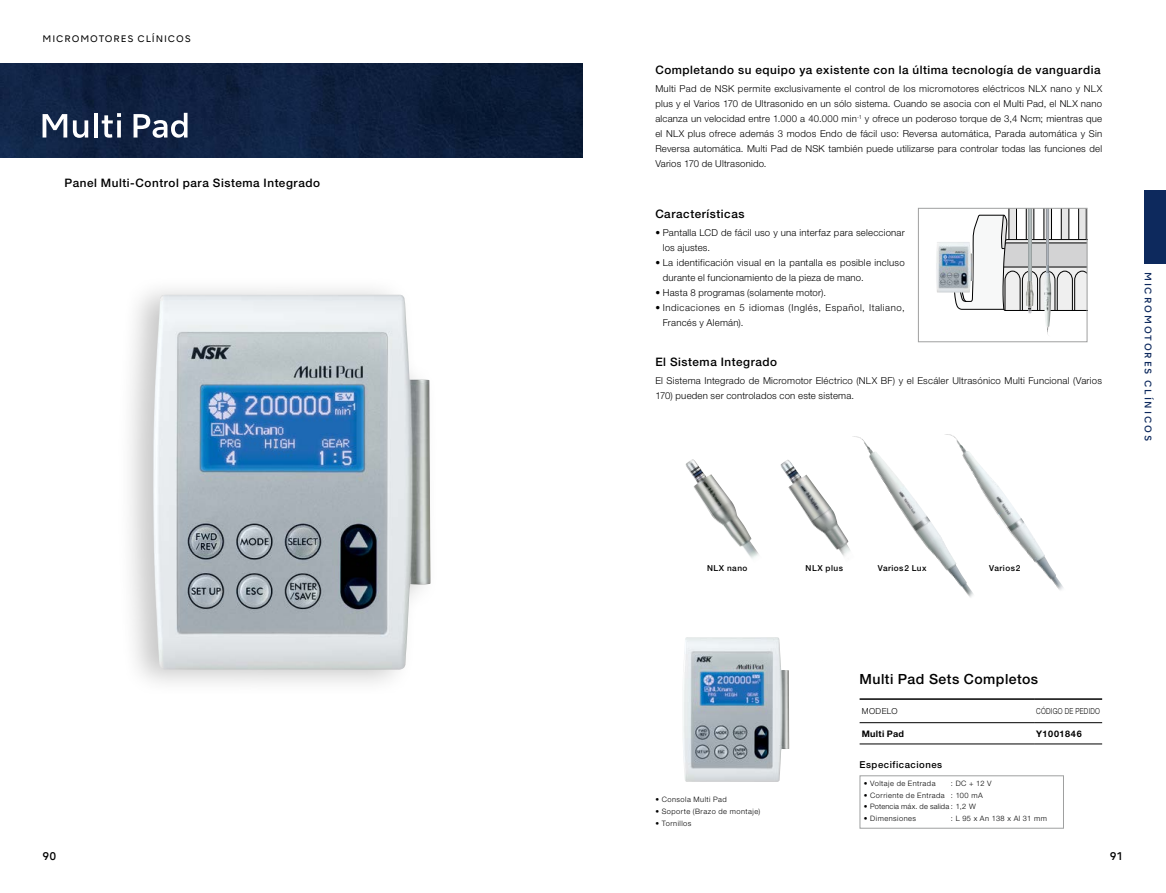
<style>
.page{position:relative;width:1166px;height:893px;background:#fff}
.page>*{position:absolute;margin:0;border:0;box-sizing:border-box;transform-origin:0 0}
.t1{font:500 14.1px "Helvetica Neue";letter-spacing:.03em;color:#000}
.t2{font:500 11.7px "Helvetica Neue";letter-spacing:.045em;color:#000}
.t3{font:500 10.65px "NSKTSRE";color:#000}
.t4{font:300 9.6px/14.9px "Helvetica Neue";letter-spacing:.025em;color:#000}
.t5{font:300 9.6px/14.9px "Helvetica Neue";letter-spacing:.06em;color:#000}
.t6{font:500 9.6px "Helvetica Neue";letter-spacing:.055em;color:#000}
.t7{font:500 9px "NSKTSRE";letter-spacing:.205em;color:#0d295d}
.t8{font:9px "NSKTSRE";letter-spacing:.1em;color:#000}
.t9{font:700 9px "Helvetica Neue";letter-spacing:.04em;color:#000}
.t10{font:700 9px "Helvetica Neue";letter-spacing:.065em;color:#000}
.t11{font:500 8.25px "Helvetica Neue";letter-spacing:.055em;color:#000}
.t12{font:300 8.25px "Helvetica Neue";letter-spacing:.045em;color:#000;scale:.79 1}
.t13{font:300 8.25px "Helvetica Neue";letter-spacing:.045em;color:#000}
.t14{font:300 7.5px "Helvetica Neue";letter-spacing:.065em;color:#000}
.t15{font:300 7.5px "Helvetica Neue";letter-spacing:.025em;color:#000}
</style>
<div class="page">
<div style="left:115px;top:275px;width:325px;height:422px;background:#000;opacity:.22"></div>
<img style="left:153px;top:294px;width:277px;height:375px">
<img style="left:683px;top:637px;width:106px;height:145px">
<img style="left:685px;top:459px;width:74px;height:100px">
<svg style="left:954px;top:210px;width:131px;height:108px"></svg>
<svg style="left:1046px;top:210px;width:2px;height:55px"></svg>
<hr style="left:1028px;top:208px;width:2px;height:73px;background:#a5adae">
<img style="left:1043px;top:265px;width:7px;height:69px">
<img style="left:936px;top:242px;width:36px;height:51px">
<img style="left:1025px;top:281px;width:6px;height:32px">
<div style="left:917px;top:208px;width:170px;height:134px;border:1px solid #9fa0a0"></div>
<img style="left:780px;top:460px;width:70px;height:96px">
<img style="left:0;top:64px;width:583px;height:93px">
<svg style="left:43px;top:114px;width:24px;height:24px"></svg>
<svg style="left:73px;top:120px;width:15px;height:18px"></svg>
<hr style="left:94px;top:113px;width:4px;height:25px;background:#fff">
<svg style="left:102px;top:113px;width:19px;height:25px"></svg>
<svg style="left:117px;top:120px;width:4px;height:18px"></svg>
<svg style="left:133px;top:113px;width:54px;height:25px"></svg>
<div style="left:859px;top:775px;width:204px;height:54px;border:1px solid #9fa0a0"></div>
<hr style="left:859px;top:698px;width:174px;height:2px;background:#000">
<hr style="left:1033px;top:698px;width:68px;height:2px;background:#000">
<hr style="left:859px;top:722px;width:174px;height:1px;background:#000">
<hr style="left:1033px;top:722px;width:68px;height:1px;background:#000">
<hr style="left:859px;top:744px;width:174px;height:1px;background:#000">
<hr style="left:1033px;top:744px;width:68px;height:1px;background:#000">
<img style="left:945px;top:434px;width:118px;height:156px">
<img style="left:852px;top:436px;width:129px;height:162px">
<div style="left:1144px;top:190px;width:21px;height:74px;background:#0d295d"></div>
<p class="t8" style="left:43px;top:33px;width:150px">MICROMOTORES CLÍNICOS</p>
<p class="t2" style="left:64px;top:176px;width:257px">Panel Multi-Control para Sistema Integrado</p>
<p class="t2" style="left:655px;top:63px;width:446px">Completando su equipo ya existente con la última tecnología de vanguardia</p>
<p class="t4" style="left:655px;top:81px;width:448px;text-align:justify">Multi Pad de NSK permite exclusivamente el control de los micromotores eléctricos NLX nano y NLX plus y el Varios 170 de Ultrasonido en un sólo sistema. Cuando se asocia con el Multi Pad, el NLX nano alcanza un velocidad entre 1.000 a 40.000 min<sup>-1</sup> y ofrece un poderoso torque de 3,4 Ncm; mientras que el NLX plus ofrece además 3 modos Endo de fácil uso: Reversa automática, Parada automática y Sin Reversa automática. Multi Pad de NSK también puede utilizarse para controlar todas las funciones del Varios 170 de Ultrasonido.</p>
<p class="t2" style="left:655px;top:207px;width:91px">Características</p>
<p class="t4" style="left:662px;top:225px;width:243px;text-indent:-7px">• Pantalla LCD de fácil uso y una interfaz para seleccionar los ajustes.</p>
<p class="t4" style="left:662px;top:255px;width:243px;text-indent:-7px">• La identificación visual en la pantalla es posible incluso durante el funcionamiento de la pieza de mano.</p>
<p class="t4" style="left:655px;top:285px;width:172px">• Hasta 8 programas (solamente motor).</p>
<p class="t5" style="left:662px;top:300px;width:243px;text-indent:-7px">• Indicaciones en 5 idiomas (Inglés, Español, Italiano,<br>Francés y Alemán).</p>
<p class="t2" style="left:655px;top:355px;width:123px">El Sistema Integrado</p>
<p class="t4" style="left:655px;top:373px;width:448px">El Sistema Integrado de Micromotor Eléctrico (NLX BF) y el Escáler Ultrasónico Multi Funcional (Varios<br>170) pueden ser controlados con este sistema.</p>
<p class="t7" style="left:1153px;top:272px;width:171px;rotate:90deg">MICROMOTORES CLÍNICOS</p>
<p class="t11" style="left:707px;top:563px;width:42px">NLX nano</p>
<p class="t11" style="left:805px;top:563px;width:39px">NLX plus</p>
<p class="t11" style="left:877px;top:563px;width:50px">Varios2 Lux</p>
<p class="t11" style="left:988px;top:563px;width:33px">Varios2</p>
<p class="t14" style="left:655px;top:795px;width:73px">• Consola Multi Pad</p>
<p class="t14" style="left:655px;top:807px;width:106px">• Soporte (Brazo de montaje)</p>
<p class="t14" style="left:655px;top:818px;width:38px">• Tornillos</p>
<h1 class="t1" style="left:859px;top:670px;width:180px">Multi Pad Sets Completos</h1>
<p class="t13" style="left:861px;top:706px;width:37px">MODELO</p>
<p class="t12" style="left:1035px;top:706px;width:82px">CÓDIGO DE PEDIDO</p>
<p class="t9" style="left:861px;top:728px;width:44px">Multi Pad</p>
<p class="t10" style="left:1035px;top:728px;width:47px">Y1001846</p>
<p class="t6" style="left:859px;top:759px;width:84px">Especificaciones</p>
<p class="t14" style="left:863px;top:779px;width:73px">• Voltaje de Entrada</p>
<p class="t14" style="left:950px;top:779px;width:42px">: DC + 12 V</p>
<p class="t14" style="left:863px;top:790px;width:120px">• Corriente de Entrada : 100 mA</p>
<p class="t15" style="left:863px;top:802px;width:113px">• Potencia máx. de salida : 1,2 W</p>
<p class="t14" style="left:863px;top:814px;width:54px">• Dimensiones</p>
<p class="t14" style="left:950px;top:814px;width:97px">: L 95 x An 138 x Al 31 mm</p>
<p class="t3" style="left:43px;top:849px;width:15px">90</p>
<p class="t3" style="left:1109px;top:849px;width:15px">91</p>
</div>
